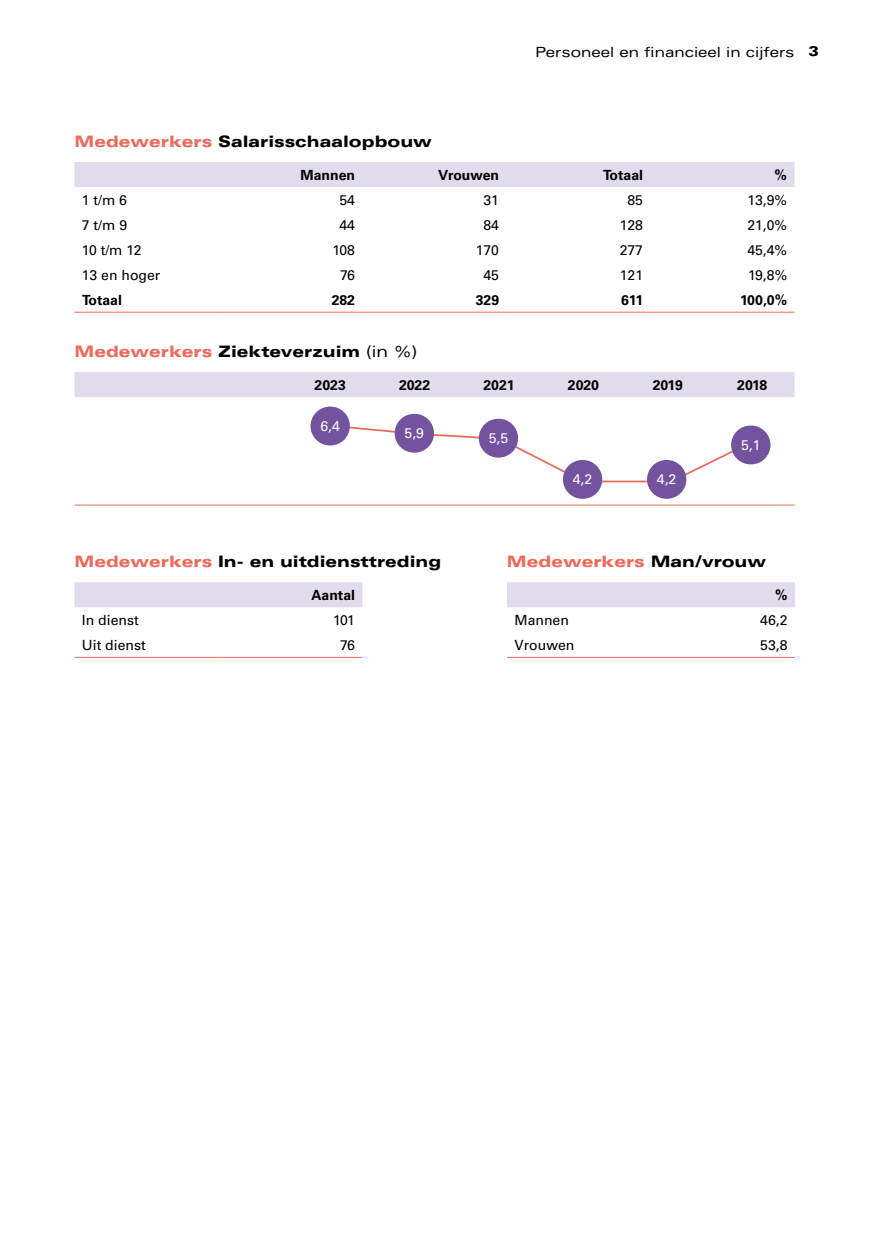
<style>
.page{position:relative;width:869px;height:1241px;background:#fff}
.page>*{position:absolute;margin:0;border:0;box-sizing:border-box;transform-origin:0 0}
.t1{font:900 expanded 15.75px "Univers LT Std";color:#000}
.t2{font:900 expanded 15.75px "Univers LT Std";color:#ed6a5b}
.t3{font:14px "Univers LT Std";color:#000}
.t4{font:700 14px "Univers LT Std";color:#000}
.t5{font:expanded 14px "Univers LT Std";color:#000}
.t6{font:14px "Univers LT Std";color:#fff}
.s1{font-weight:900}
.s2{color:#ed6a5b}
.s3{font-weight:400}
.s4{color:#000}
</style>
<div class="page">
<svg style="left:330px;top:425px;width:424px;height:58px"></svg>
<div style="left:74px;top:162px;width:720px;height:25px;background:#e1dbee"></div>
<hr style="left:74px;top:312px;width:144px;height:1px;background:#ed6a5b">
<hr style="left:218px;top:312px;width:144px;height:1px;background:#ed6a5b">
<hr style="left:362px;top:312px;width:144px;height:1px;background:#ed6a5b">
<hr style="left:506px;top:312px;width:144px;height:1px;background:#ed6a5b">
<hr style="left:650px;top:312px;width:144px;height:1px;background:#ed6a5b">
<div style="left:74px;top:372px;width:720px;height:25px;background:#e1dbee"></div>
<hr style="left:74px;top:504px;width:214px;height:1px;background:#ed6a5b">
<hr style="left:288px;top:504px;width:84px;height:1px;background:#ed6a5b">
<hr style="left:372px;top:504px;width:84px;height:1px;background:#ed6a5b">
<hr style="left:456px;top:504px;width:85px;height:1px;background:#ed6a5b">
<hr style="left:541px;top:504px;width:84px;height:1px;background:#ed6a5b">
<hr style="left:625px;top:504px;width:84px;height:1px;background:#ed6a5b">
<hr style="left:709px;top:504px;width:85px;height:1px;background:#ed6a5b">
<div style="left:74px;top:582px;width:288px;height:25px;background:#e1dbee"></div>
<hr style="left:74px;top:656px;width:144px;height:1px;background:#ed6a5b">
<hr style="left:218px;top:656px;width:144px;height:1px;background:#ed6a5b">
<div style="left:310px;top:406px;width:40px;height:39px;background:#73539e;border-radius:19px"></div>
<div style="left:394px;top:414px;width:40px;height:38px;background:#73539e;border-radius:19px"></div>
<div style="left:478px;top:418px;width:40px;height:39px;background:#73539e;border-radius:19px"></div>
<div style="left:562px;top:460px;width:40px;height:38px;background:#73539e;border-radius:19px"></div>
<div style="left:646px;top:460px;width:40px;height:38px;background:#73539e;border-radius:19px"></div>
<div style="left:730px;top:425px;width:40px;height:39px;background:#73539e;border-radius:19px"></div>
<div style="left:507px;top:582px;width:287px;height:25px;background:#e1dbee"></div>
<hr style="left:506px;top:656px;width:144px;height:1px;background:#ed6a5b">
<hr style="left:650px;top:656px;width:144px;height:1px;background:#ed6a5b">
<p class="t5" style="left:535px;top:44px;width:285px">Personeel en financieel in cijfers <span class="s1">3</span></p>
<p class="t1" style="left:74px;top:132px;width:359px"><span class="s2">Medewerkers</span> Salarisschaalopbouw</p>
<p class="t4" style="left:300px;top:166px;width:56px">Mannen</p>
<p class="t4" style="left:438px;top:166px;width:62px">Vrouwen</p>
<p class="t4" style="left:602px;top:166px;width:41px">Totaal</p>
<p class="t4" style="left:774px;top:166px;width:14px">%</p>
<p class="t3" style="left:82px;top:191px;width:47px">1 t/m 6</p>
<p class="t3" style="left:339px;top:191px;width:17px">54</p>
<p class="t3" style="left:483px;top:191px;width:17px">31</p>
<p class="t3" style="left:627px;top:191px;width:17px">85</p>
<p class="t3" style="left:747px;top:191px;width:41px">13,9%</p>
<p class="t3" style="left:82px;top:216px;width:47px">7 t/m 9</p>
<p class="t3" style="left:339px;top:216px;width:17px">44</p>
<p class="t3" style="left:483px;top:216px;width:17px">84</p>
<p class="t3" style="left:619px;top:216px;width:25px">128</p>
<p class="t3" style="left:747px;top:216px;width:41px">21,0%</p>
<p class="t3" style="left:82px;top:241px;width:61px">10 t/m 12</p>
<p class="t3" style="left:332px;top:241px;width:24px">108</p>
<p class="t3" style="left:475px;top:241px;width:25px">170</p>
<p class="t3" style="left:619px;top:241px;width:25px">277</p>
<p class="t3" style="left:747px;top:241px;width:41px">45,4%</p>
<p class="t3" style="left:82px;top:266px;width:80px">13 en hoger</p>
<p class="t3" style="left:340px;top:266px;width:17px">76</p>
<p class="t3" style="left:483px;top:266px;width:17px">45</p>
<p class="t3" style="left:619px;top:266px;width:25px">121</p>
<p class="t3" style="left:747px;top:266px;width:40px">19,8%</p>
<p class="t4" style="left:82px;top:291px;width:41px">Totaal</p>
<p class="t4" style="left:331px;top:291px;width:25px">282</p>
<p class="t4" style="left:475px;top:291px;width:25px">329</p>
<p class="t4" style="left:620px;top:291px;width:24px">611</p>
<p class="t4" style="left:739px;top:291px;width:48px">100,0%</p>
<p class="t1" style="left:74px;top:342px;width:344px"><span class="s2">Medewerkers</span> Ziekteverzuim <span class="s3">(in %)</span></p>
<p class="t4" style="left:314px;top:376px;width:33px">2023</p>
<p class="t4" style="left:399px;top:376px;width:33px">2022</p>
<p class="t4" style="left:483px;top:376px;width:33px">2021</p>
<p class="t4" style="left:567px;top:376px;width:33px">2020</p>
<p class="t4" style="left:652px;top:376px;width:32px">2019</p>
<p class="t4" style="left:737px;top:376px;width:32px">2018</p>
<p class="t6" style="left:320px;top:417px;width:21px">6,4</p>
<p class="t6" style="left:404px;top:425px;width:21px">5,9</p>
<p class="t6" style="left:488px;top:430px;width:21px">5,5</p>
<p class="t6" style="left:572px;top:471px;width:21px">4,2</p>
<p class="t6" style="left:656px;top:471px;width:21px">4,2</p>
<p class="t6" style="left:740px;top:436px;width:21px">5,1</p>
<p class="t1" style="left:74px;top:552px;width:368px"><span class="s2">Medewerkers</span> In- en uitdiensttreding</p>
<p class="t4" style="left:311px;top:586px;width:45px">Aantal</p>
<p class="t3" style="left:82px;top:611px;width:58px">In dienst</p>
<p class="t3" style="left:333px;top:611px;width:23px">101</p>
<p class="t3" style="left:82px;top:636px;width:65px">Uit dienst</p>
<p class="t3" style="left:340px;top:636px;width:17px">76</p>
<p class="t2" style="left:506px;top:552px;width:260px">Medewerkers <span class="s4">Man/vrouw</span></p>
<p class="t4" style="left:774px;top:586px;width:14px">%</p>
<p class="t3" style="left:514px;top:611px;width:56px">Mannen</p>
<p class="t3" style="left:760px;top:611px;width:29px">46,2</p>
<p class="t3" style="left:514px;top:636px;width:61px">Vrouwen</p>
<p class="t3" style="left:760px;top:636px;width:29px">53,8</p>
</div>
